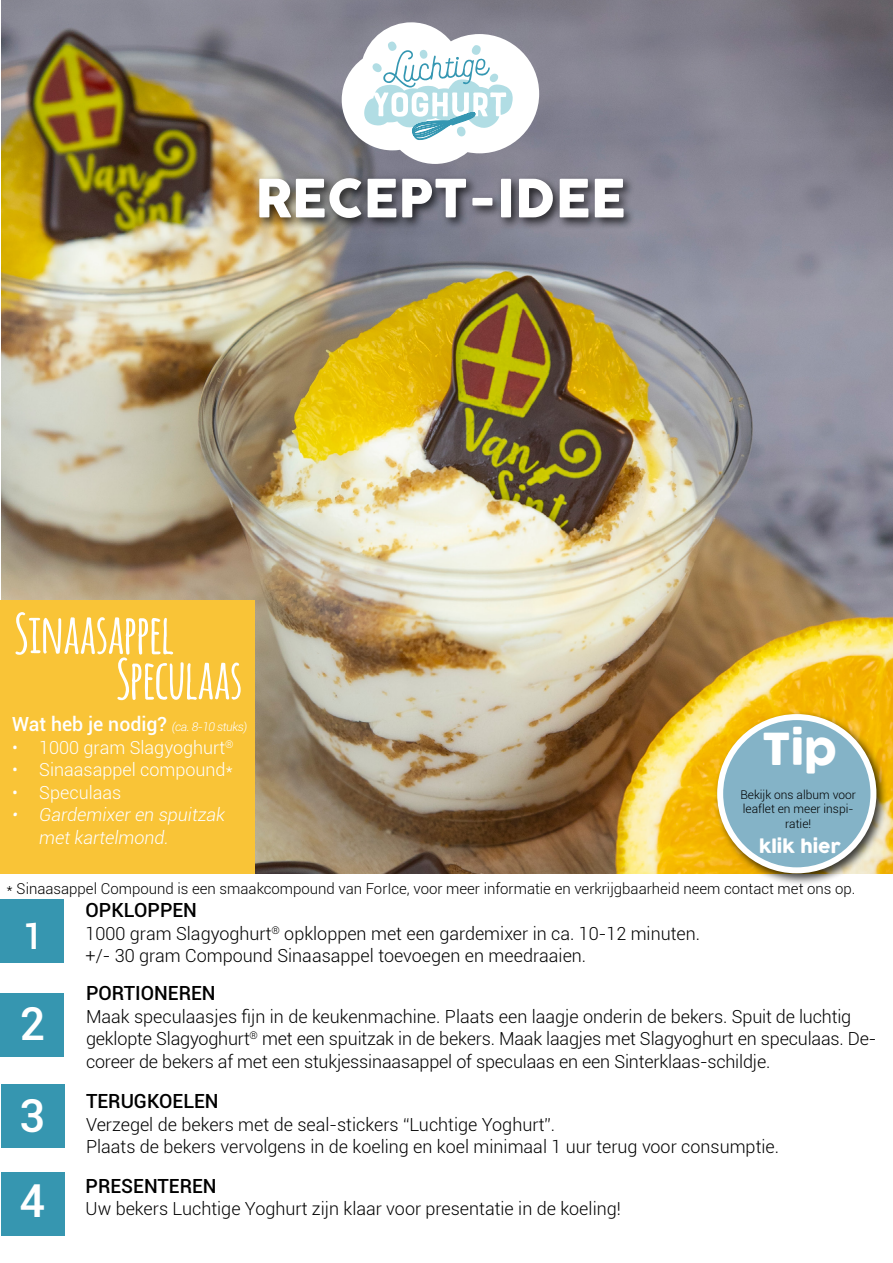
<style>
.page{position:relative;width:893px;height:1263px;background:#fff}
.page>*{position:absolute;margin:0;border:0;box-sizing:border-box;transform-origin:0 0}
.t1{font:700 54px "Amatic";color:#fff}
.t2{font:52.05px "Cocogoose";color:#fff}
.t3{font:500 45.45px/85.5px "Roboto";color:#fff}
.t4{font:43.05px "Cocogoose";color:#fff}
.t5{font:500 36px "Roboto";color:#fff}
.t6{font:500 19.5px "Roboto";color:#000}
.t7{font:500 19.5px "Roboto";color:#fff}
.t8{font:300 18px/22.5px "Roboto";color:#000}
.t9{font:300 18px "Roboto";color:#fff}
.t10{font:italic 300 18px/22.5px "Roboto";color:#fff}
.t11{font:17.55px "Cocogoose";color:#fff}
.t12{font:300 15px "Roboto";color:#000}
.t13{font:300 12px/14.4px "Roboto";color:#000;text-align:center}
.s1{font-weight:300;font-style:italic;font-size:12px}
</style>
<div class="page">
<img style="left:1px;top:0;width:892px;height:873px">
<div style="left:1px;top:899px;width:63px;height:64px;background:#3696b0"></div>
<div style="left:1px;top:1084px;width:64px;height:64px;background:#3696b0"></div>
<div style="left:1px;top:1171px;width:64px;height:64px;background:#3696b0"></div>
<div style="left:255px;top:174px;width:381px;height:57px;background:#000;opacity:.75"></div>
<svg style="left:342px;top:22px;width:197px;height:142px"></svg>
<div style="left:1px;top:993px;width:63px;height:64px;background:#3696b0"></div>
<div style="left:0;top:600px;width:255px;height:273px;background:#f9c437"></div>
<div style="left:714px;top:710px;width:174px;height:176px;background:#000;opacity:.75"></div>
<div style="left:720px;top:717px;width:153px;height:153px;background:#84b3c7;border-radius:50%"></div>
<div style="left:717px;top:714px;width:159px;height:159px;border:6px solid #fff;border-radius:50%"></div>
<h2 class="t2" style="left:255px;top:162px;width:372px">RECEPT-IDEE</h2>
<h1 class="t1" style="left:14px;top:595px;width:161px">SINAASAPPEL</h1>
<h1 class="t1" style="left:116px;top:640px;width:127px">SPECULAAS</h1>
<p class="t7" style="left:12px;top:710px;width:237px">Wat heb je nodig? <span class="s1">(ca. 8-10 stuks)</span></p>
<p class="t9" style="left:12px;top:735px;width:223px">• 1000 gram Slagyoghurt<sup>®</sup></p>
<p class="t9" style="left:12px;top:757px;width:222px">• Sinaasappel compound*</p>
<p class="t9" style="left:12px;top:780px;width:111px">• Speculaas</p>
<p class="t10" style="left:39px;top:803px;width:187px;text-indent:-27px">• Gardemixer en spuitzak met kartelmond.</p>
<h3 class="t4" style="left:762px;top:720px;width:77px">Tip</h3>
<p class="t13" style="left:740px;top:787px;width:117px">Bekijk ons album voor leaflet en meer inspi&shy;ratie!</p>
<p class="t11" style="left:759px;top:834px;width:83px">klik hier</p>
<p class="t12" style="left:7px;top:878px;width:850px">* Sinaasappel Compound is een smaakcompound van ForIce, voor meer informatie en verkrijgbaarheid neem contact met ons op.</p>
<h3 class="t5" style="left:23px;top:910px;width:22px">1</h3>
<h3 class="t3" style="left:20px;top:979px;width:27px">2</h3>
<h3 class="t3" style="left:19px;top:1071px;width:28px">3<br>4</h3>
<p class="t6" style="left:86px;top:896px;width:113px">OPKLOPPEN</p>
<p class="t8" style="left:86px;top:921px;width:616px">1000 gram Slagyoghurt<sup>®</sup> opkloppen met een gardemixer in ca. 10-12 minuten. +/- 30 gram Compound Sinaasappel toevoegen en meedraaien.</p>
<p class="t6" style="left:86px;top:979px;width:131px">PORTIONEREN</p>
<p class="t8" style="left:86px;top:1004px;width:792px">Maak speculaasjes fijn in de keukenmachine. Plaats een laagje onderin de bekers. Spuit de luchtig geklopte Slagyoghurt<sup>®</sup> met een spuitzak in de bekers. Maak laagjes met Slagyoghurt en speculaas. De&shy;coreer de bekers af met een stukjessinaasappel of speculaas en een Sinterklaas-schildje.</p>
<p class="t6" style="left:86px;top:1087px;width:134px">TERUGKOELEN</p>
<p class="t8" style="left:86px;top:1112px;width:695px">Verzegel de bekers met de seal-stickers “Luchtige Yoghurt”.<br>Plaats de bekers vervolgens in de koeling en koel minimaal 1 uur terug voor consumptie.</p>
<p class="t6" style="left:86px;top:1172px;width:133px">PRESENTEREN</p>
<p class="t8" style="left:86px;top:1197px;width:537px">Uw bekers Luchtige Yoghurt zijn klaar voor presentatie in de koeling!</p>
</div>
